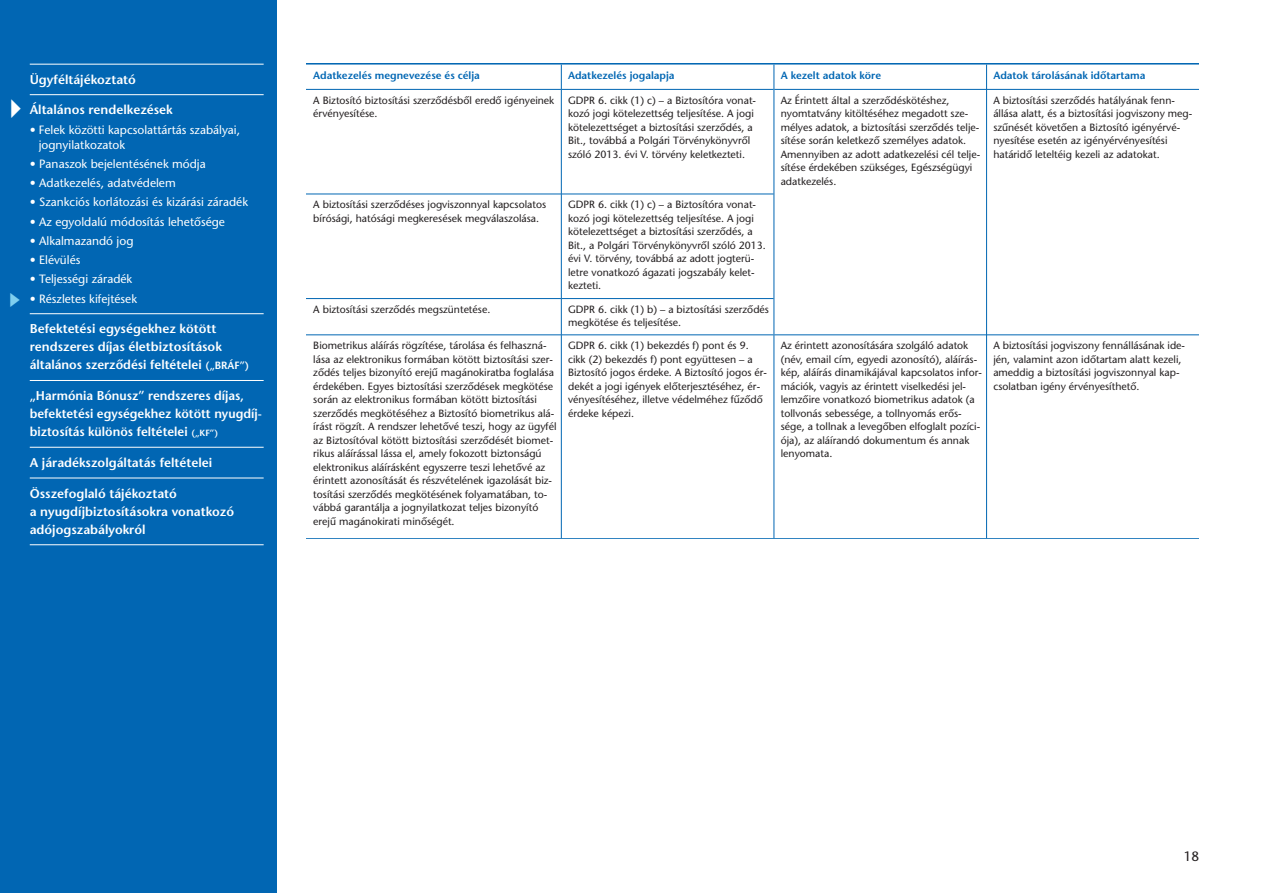
<style>
.page{position:relative;width:1263px;height:893px;background:#fff}
.page>*{position:absolute;margin:0;border:0;box-sizing:border-box;transform-origin:0 0}
.t1{font:13.5px "ITC Stone Sans M";color:#231f20}
.t2{font:12.75px/18px "ITC Stone Sans M Semi";color:#fff}
.t3{font:12px/15px "ITC Stone Sans M";color:#fff}
.t4{font:10.5px/13.5px "ITC Stone Sans M";color:#231f20}
.t5{font:10.5px "ITC Stone Sans M Semi";color:#0166b3}
.s1{font-size:10.5px}
.s2{font-size:9px}
</style>
<div class="page">
<div style="left:0;top:0;width:276px;height:893px;background:#0166b3"></div>
<hr style="left:30px;top:64px;width:234px;height:1px;background:#fff">
<hr style="left:30px;top:94px;width:234px;height:1px;background:#fff">
<hr style="left:30px;top:313px;width:234px;height:1px;background:#fff">
<hr style="left:30px;top:380px;width:234px;height:1px;background:#fff">
<hr style="left:30px;top:447px;width:234px;height:1px;background:#fff">
<hr style="left:30px;top:478px;width:234px;height:1px;background:#fff">
<hr style="left:30px;top:544px;width:234px;height:1px;background:#fff">
<hr style="left:561px;top:65px;width:1px;height:473px;background:#0166b3">
<hr style="left:773px;top:65px;width:1px;height:473px;background:#0166b3">
<hr style="left:986px;top:65px;width:1px;height:473px;background:#0166b3">
<hr style="left:303px;top:89px;width:258px;height:1px;background:#0166b3">
<hr style="left:562px;top:89px;width:211px;height:1px;background:#0166b3">
<hr style="left:774px;top:89px;width:212px;height:1px;background:#0166b3">
<hr style="left:987px;top:89px;width:216px;height:1px;background:#0166b3">
<hr style="left:303px;top:194px;width:258px;height:1px;background:#0166b3">
<hr style="left:562px;top:194px;width:211px;height:1px;background:#0166b3">
<hr style="left:303px;top:298px;width:258px;height:1px;background:#0166b3">
<hr style="left:562px;top:298px;width:211px;height:1px;background:#0166b3">
<hr style="left:303px;top:334px;width:258px;height:1px;background:#0166b3">
<hr style="left:562px;top:334px;width:211px;height:1px;background:#0166b3">
<hr style="left:774px;top:334px;width:212px;height:1px;background:#0166b3">
<hr style="left:987px;top:334px;width:216px;height:1px;background:#0166b3">
<div style="left:298px;top:62px;width:8px;height:595px;background:#fff"></div>
<div style="left:1199px;top:62px;width:9px;height:595px;background:#fff"></div>
<p class="t2" style="left:30px;top:72px;width:108px">Ügyféltájékoztató</p>
<p class="t2" style="left:30px;top:102px;width:145px">Általános rendelkezések</p>
<p class="t3" style="left:39px;top:123px;width:203px;text-indent:-9px">• Felek közötti kapcsolattártás szabályai, jognyilatkozatok</p>
<p class="t3" style="left:30px;top:158px;width:177px">• Panaszok bejelentésének módja</p>
<p class="t3" style="left:30px;top:177px;width:147px">• Adatkezelés, adatvédelem</p>
<p class="t3" style="left:30px;top:196px;width:220px">• Szankciós korlátozási és kizárási záradék</p>
<p class="t3" style="left:30px;top:215px;width:197px">• Az egyoldalú módosítás lehetősége</p>
<p class="t3" style="left:30px;top:235px;width:105px">• Alkalmazandó jog</p>
<p class="t3" style="left:30px;top:254px;width:52px">• Elévülés</p>
<p class="t3" style="left:30px;top:273px;width:104px">• Teljességi záradék</p>
<p class="t3" style="left:30px;top:292px;width:109px">• Részletes kifejtések</p>
<p class="t2" style="left:30px;top:321px;width:221px">Befektetési egységekhez kötött rendszeres díjas életbiztosítások általános szerződési feltételei <span class="s1">(„BRÁF”)</span></p>
<p class="t2" style="left:30px;top:388px;width:234px">„Harmónia Bónusz” rendszeres díjas, befektetési egységekhez kötött nyugdíj - biztosítás különös feltételei <span class="s2">(„KF”)</span></p>
<p class="t2" style="left:30px;top:455px;width:184px">A járadékszolgáltatás feltételei</p>
<p class="t2" style="left:30px;top:486px;width:206px">Összefoglaló tájékoztató<br>a nyugdíjbiztosításokra vonatkozó adójogszabályokról</p>
<p class="t5" style="left:313px;top:72px;width:168px">Adatkezelés megnevezése és célja</p>
<p class="t5" style="left:568px;top:72px;width:108px">Adatkezelés jogalapja</p>
<p class="t5" style="left:781px;top:72px;width:102px">A kezelt adatok köre</p>
<p class="t5" style="left:993px;top:72px;width:154px">Adatok tárolásának időtartama</p>
<p class="t4" style="left:313px;top:94px;width:242px">A Biztosító biztosítási szerződésből eredő igényeinek érvényesítése.</p>
<p class="t4" style="left:568px;top:94px;width:190px">GDPR 6. cikk (1) c) – a Biztosítóra vonat&shy;kozó jogi kötelezettség teljesítése. A jogi kötelezettséget a biztosítási szerződés, a Bit., továbbá a Polgári Törvénykönyvről szóló 2013. évi V. törvény keletkezteti.</p>
<p class="t4" style="left:781px;top:94px;width:201px">Az Érintett által a szerződéskötéshez, nyomtatvány kitöltéséhez megadott sze&shy;mélyes adatok, a biztosítási szerződés telje&shy;sítése során keletkező személyes adatok.<br>Amennyiben az adott adatkezelési cél telje&shy;sítése érdekében szükséges, Egészségügyi adatkezelés.</p>
<p class="t4" style="left:993px;top:94px;width:201px">A biztosítási szerződés hatályának fenn&shy;állása alatt, és a biztosítási jogviszony meg&shy;szűnését követően a Biztosító igényérvé&shy;nyesítése esetén az igényérvényesítési határidő leteltéig kezeli az adatokat.</p>
<p class="t4" style="left:313px;top:199px;width:234px">A biztosítási szerződéses jogviszonnyal kapcsolatos bírósági, hatósági megkeresések megválaszolása.</p>
<p class="t4" style="left:568px;top:199px;width:199px">GDPR 6. cikk (1) c) – a Biztosítóra vonat&shy;kozó jogi kötelezettség teljesítése. A jogi kötelezettséget a biztosítási szerződés, a Bit., a Polgári Törvénykönyvről szóló 2013. évi V. törvény, továbbá az adott jogterü&shy;letre vonatkozó ágazati jogszabály kelet&shy;kezteti.</p>
<p class="t4" style="left:313px;top:304px;width:179px">A biztosítási szerződés megszüntetése.</p>
<p class="t4" style="left:568px;top:304px;width:202px">GDPR 6. cikk (1) b) – a biztosítási szerződés megkötése és teljesítése.</p>
<p class="t4" style="left:313px;top:340px;width:245px">Biometrikus aláírás rögzítése, tárolása és felhaszná&shy;lása az elektronikus formában kötött biztosítási szer&shy;ződés teljes bizonyító erejű magánokiratba foglalása érdekében. Egyes biztosítási szerződések megkötése során az elektronikus formában kötött biztosítási szerződés megkötéséhez a Biztosító biometrikus alá&shy;írást rögzít. A rendszer lehetővé teszi, hogy az ügyfél az Biztosítóval kötött biztosítási szerződését biomet&shy;rikus aláírással lássa el, amely fokozott biztonságú elektronikus aláírásként egyszerre teszi lehetővé az érintett azonosítását és részvételének igazolását biz&shy;tosítási szerződés megkötésének folyamatában, to&shy;vábbá garantálja a jognyilatkozat teljes bizonyító erejű magánokirati minőségét.</p>
<p class="t4" style="left:568px;top:340px;width:200px">GDPR 6. cikk (1) bekezdés f) pont és 9. cikk (2) bekezdés f) pont együttesen – a Biztosító jogos érdeke. A Biztosító jogos ér&shy;dekét a jogi igények előterjesztéséhez, ér&shy;vényesítéséhez, illetve védelméhez fűződő érdeke képezi.</p>
<p class="t4" style="left:781px;top:340px;width:203px">Az érintett azonosítására szolgáló adatok (név, email cím, egyedi azonosító), aláírás&shy;kép, aláírás dinamikájával kapcsolatos infor&shy;mációk, vagyis az érintett viselkedési jel&shy;lemzőire vonatkozó biometrikus adatok (a tollvonás sebessége, a tollnyomás erős&shy;sége, a tollnak a levegőben elfoglalt pozíci&shy;ója), az aláírandó dokumentum és annak lenyomata.</p>
<p class="t4" style="left:993px;top:340px;width:193px">A biztosítási jogviszony fennállásának ide&shy;jén, valamint azon időtartam alatt kezeli, ameddig a biztosítási jogviszonnyal kap&shy;csolatban igény érvényesíthető.</p>
<p class="t1" style="left:1184px;top:851px;width:17px">18</p>
</div>
